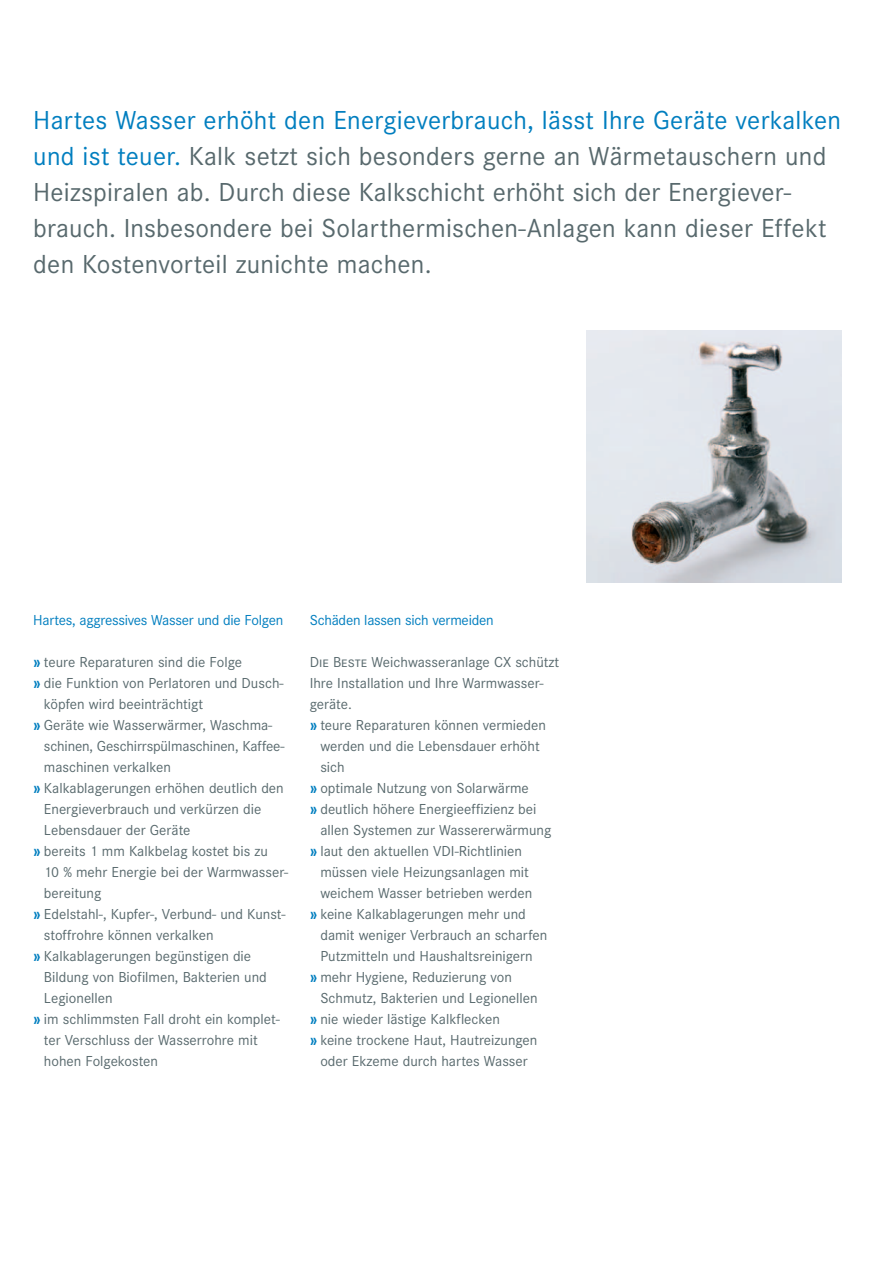
<style>
.page{position:relative;width:893px;height:1264px;background:#fff}
.page>*{position:absolute;margin:0;border:0;box-sizing:border-box;transform-origin:0 0}
.t1{font:27px/36px "Corporate S";letter-spacing:.01em;color:#58696d}
.t2{font:15px "Corporate S";color:#58696d}
.t3{font:15px "Corporate S";letter-spacing:-.015em;color:#007ebf}
.s1{color:#007ebf}
.s2{font-weight:700;color:#007ebf}
.s3{font-family:"Corporate SSC"}
</style>
<div class="page">
<svg style="left:586px;top:330px;width:256px;height:253px;background:#c5c8cd"></svg>
<p class="t1" style="left:33px;top:104px;width:809px"><span class="s1">Hartes Wasser erhöht den Energieverbrauch, lässt Ihre Geräte verkalken und ist teuer.</span> Kalk setzt sich besonders gerne an Wärmetauschern und Heizspiralen ab. Durch diese Kalkschicht erhöht sich der Energiever&shy;brauch. Insbesondere bei Solarthermischen-Anlagen kann dieser Effekt den Kostenvorteil zunichte machen.</p>
<p class="t3" style="left:33px;top:615px;width:252px">Hartes, aggressives Wasser und die Folgen</p>
<p class="t2" style="left:33px;top:657px;width:210px"><span class="s2">»</span> teure Reparaturen sind die Folge</p>
<p class="t2" style="left:33px;top:678px;width:252px"><span class="s2">»</span> die Funktion von Perlatoren und Dusch-</p>
<p class="t2" style="left:44px;top:699px;width:161px">köpfen wird beeinträchtigt</p>
<p class="t2" style="left:33px;top:720px;width:241px"><span class="s2">»</span> Geräte wie Wasserwärmer, Waschma-</p>
<p class="t2" style="left:44px;top:741px;width:242px">schinen, Geschirrspülmaschinen, Kaffee-</p>
<p class="t2" style="left:44px;top:762px;width:128px">maschinen verkalken</p>
<p class="t2" style="left:33px;top:783px;width:252px"><span class="s2">»</span> Kalkablagerungen erhöhen deutlich den</p>
<p class="t2" style="left:44px;top:804px;width:219px">Energieverbrauch und verkürzen die</p>
<p class="t2" style="left:44px;top:825px;width:148px">Lebensdauer der Geräte</p>
<p class="t2" style="left:33px;top:846px;width:236px"><span class="s2">»</span> bereits 1 mm Kalkbelag kostet bis zu</p>
<p class="t2" style="left:44px;top:867px;width:246px">10 % mehr Energie bei der Warmwasser-</p>
<p class="t2" style="left:44px;top:888px;width:59px">bereitung</p>
<p class="t2" style="left:33px;top:909px;width:254px"><span class="s2">»</span> Edelstahl-, Kupfer-, Verbund- und Kunst-</p>
<p class="t2" style="left:44px;top:930px;width:171px">stoffrohre können verkalken</p>
<p class="t2" style="left:33px;top:951px;width:219px"><span class="s2">»</span> Kalkablagerungen begünstigen die</p>
<p class="t2" style="left:44px;top:972px;width:224px">Bildung von Biofilmen, Bakterien und</p>
<p class="t2" style="left:44px;top:993px;width:70px">Legionellen</p>
<p class="t2" style="left:33px;top:1014px;width:248px"><span class="s2">»</span> im schlimmsten Fall droht ein komplet-</p>
<p class="t2" style="left:44px;top:1035px;width:215px">ter Verschluss der Wasserrohre mit</p>
<p class="t2" style="left:44px;top:1056px;width:116px">hohen Folgekosten</p>
<p class="t3" style="left:310px;top:615px;width:185px">Schäden lassen sich vermeiden</p>
<p class="t2" style="left:310px;top:657px;width:251px"><span class="s3">Die Beste</span> Weichwasseranlage CX schützt</p>
<p class="t2" style="left:310px;top:678px;width:235px">Ihre Installation und Ihre Warmwasser-</p>
<p class="t2" style="left:310px;top:699px;width:44px">geräte.</p>
<p class="t2" style="left:310px;top:720px;width:238px"><span class="s2">»</span> teure Reparaturen können vermieden</p>
<p class="t2" style="left:320px;top:741px;width:221px">werden und die Lebensdauer erhöht</p>
<p class="t2" style="left:320px;top:762px;width:26px">sich</p>
<p class="t2" style="left:310px;top:783px;width:221px"><span class="s2">»</span> optimale Nutzung von Solarwärme</p>
<p class="t2" style="left:310px;top:804px;width:228px"><span class="s2">»</span> deutlich höhere Energieeffizienz bei</p>
<p class="t2" style="left:320px;top:825px;width:232px">allen Systemen zur Wassererwärmung</p>
<p class="t2" style="left:310px;top:846px;width:214px"><span class="s2">»</span> laut den aktuellen VDI-Richtlinien</p>
<p class="t2" style="left:320px;top:867px;width:210px">müssen viele Heizungsanlagen mit</p>
<p class="t2" style="left:320px;top:888px;width:213px">weichem Wasser betrieben werden</p>
<p class="t2" style="left:310px;top:909px;width:218px"><span class="s2">»</span> keine Kalkablagerungen mehr und</p>
<p class="t2" style="left:320px;top:930px;width:229px">damit weniger Verbrauch an scharfen</p>
<p class="t2" style="left:320px;top:951px;width:214px">Putzmitteln und Haushaltsreinigern</p>
<p class="t2" style="left:310px;top:972px;width:204px"><span class="s2">»</span> mehr Hygiene, Reduzierung von</p>
<p class="t2" style="left:320px;top:993px;width:219px">Schmutz, Bakterien und Legionellen</p>
<p class="t2" style="left:310px;top:1014px;width:192px"><span class="s2">»</span> nie wieder lästige Kalkflecken</p>
<p class="t2" style="left:310px;top:1035px;width:229px"><span class="s2">»</span> keine trockene Haut, Hautreizungen</p>
<p class="t2" style="left:320px;top:1056px;width:209px">oder Ekzeme durch hartes Wasser</p>
</div>
